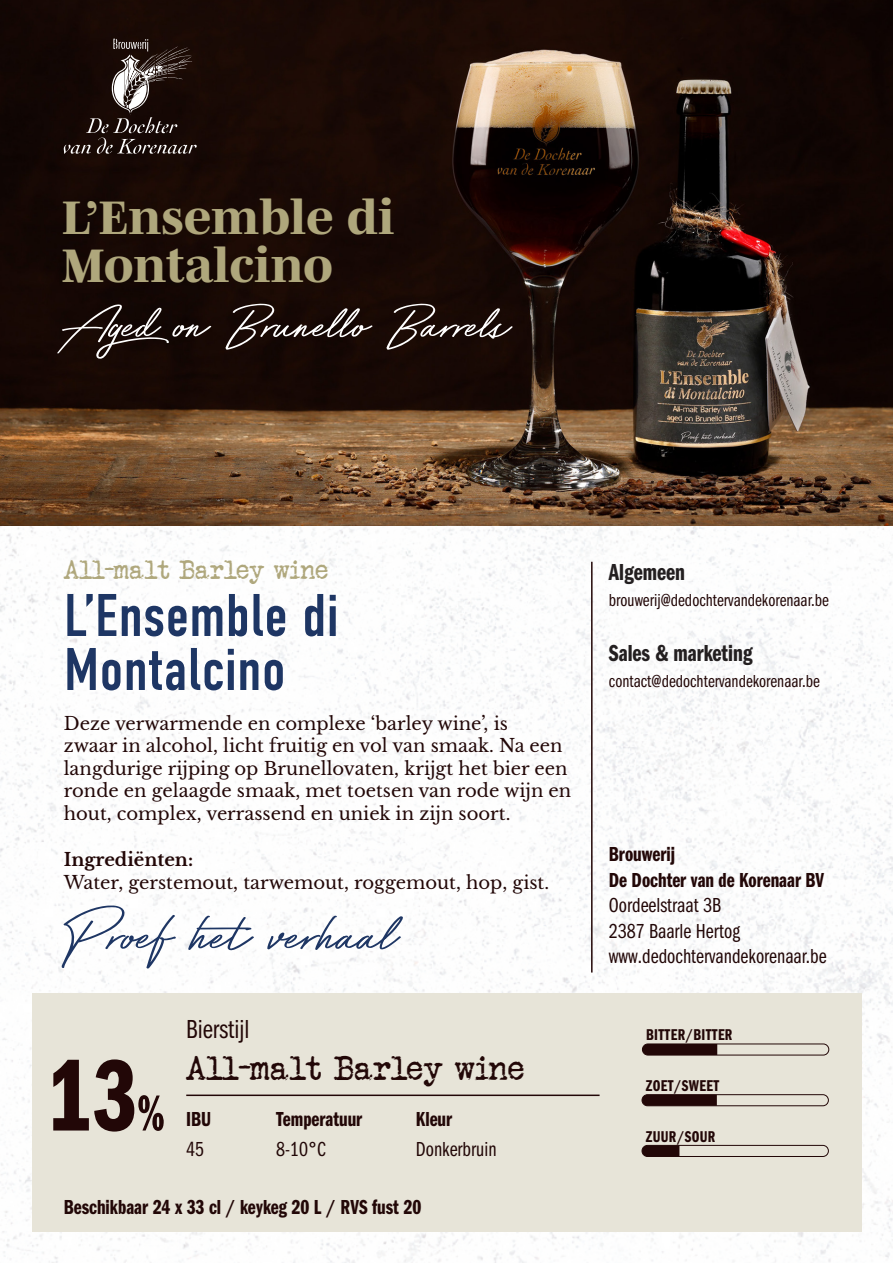
<style>
.page{position:relative;width:893px;height:1263px;background:#fff}
.page>*{position:absolute;margin:0;border:0;box-sizing:border-box;transform-origin:0 0}
.Percentage{font:105px "ITC Franklin Gothic Std Dm Cp";color:#220707}
.t1{font:72px "Bayshore";color:#1e3664}
.Payoff{font:63px "Bayshore";color:#fff}
.Heading_2B{font:60px/54px "DIN Condensed";color:#1e3664}
.Heading_1{font:800 48px/48px "Mencken Std";color:#afa77c}
.Bierstijl{font:34.5px "Veteran Typewriter";color:#220707}
.Heading_2A{font:27px "Veteran Typewriter";color:#afa77c}
.Bierstijl_sub{font:27px "ITC Franklin Gothic Std Bk Cp";color:#220707}
.t2{font:24px "ITC Franklin Gothic Std Dm Cp";color:#231f20}
.Tekst_tabel_vet{font:21px/25.5px "ITC Franklin Gothic Std Dm Cp";color:#220707}
.Tekst_tabel{font:21px/25.5px "ITC Franklin Gothic Std Bk Cp";color:#220707}
.Body{font:18px/22.5px "Libre Baskerville";color:#220707}
.t3{font:18px "ITC Franklin Gothic Std Bk Cp";color:#220707}
.Body-2{font:700 18px "Libre Baskerville";color:#220707}
.Smaakspecificaties{font:16.2px "ITC Franklin Gothic Std Dm Cp";letter-spacing:.02em;color:#220707}
.s1{font-size:52.5px}
</style>
<div class="page">
<img style="left:0;top:525px;width:893px;height:738px">
<img style="left:0;top:0;width:893px;height:525px">
<div style="left:32px;top:993px;width:829px;height:238px;background:#e7e4d8"></div>
<svg style="left:64px;top:39px;width:133px;height:115px;background:#342824"></svg>
<hr style="left:591px;top:562px;width:2px;height:410px;background:#220707">
<div style="left:642px;top:1043px;width:187px;height:12px;border:1px solid #220707;border-radius:6px"></div>
<svg style="left:642px;top:1044px;width:75px;height:11px"></svg>
<div style="left:642px;top:1094px;width:187px;height:12px;border:1px solid #220707;border-radius:6px"></div>
<svg style="left:642px;top:1095px;width:75px;height:11px"></svg>
<div style="left:642px;top:1145px;width:187px;height:12px;border:1px solid #220707;border-radius:6px"></div>
<svg style="left:642px;top:1145px;width:37px;height:11px"></svg>
<hr style="left:186px;top:1094px;width:414px;height:2px;background:#220707">
<p class="Heading_1" style="left:62px;top:193px;width:334px">L’Ensemble di<br>Montalcino</p>
<p class="Payoff" style="left:62px;top:278px;width:450px">Aged on Brunello Barrels</p>
<p class="Heading_2A" style="left:64px;top:554px;width:267px">All-malt Barley wine</p>
<p class="Heading_2B" style="left:64px;top:590px;width:277px">L’Ensemble di<br>Montalcino</p>
<p class="Body" style="left:64px;top:712px;width:509px">Deze verwarmende en complexe ‘barley wine’, is<br>zwaar in alcohol, licht fruitig en vol van smaak. Na een langdurige rijping op Brunellovaten, krijgt het bier een ronde en gelaagde smaak, met toetsen van rode wijn en hout, complex, verrassend en uniek in zijn soort.</p>
<p class="Body-2" style="left:64px;top:848px;width:131px">Ingrediënten:</p>
<p class="Body" style="left:64px;top:871px;width:487px">Water, gerstemout, tarwemout, roggemout, hop, gist.</p>
<h2 class="t1" style="left:62px;top:881px;width:337px">Proef hetverhaal</h2>
<p class="Percentage" style="left:48px;top:1038px;width:119px">13<span class="s1">%</span></p>
<p class="Bierstijl_sub" style="left:186px;top:1014px;width:65px">Bierstijl</p>
<p class="Bierstijl" style="left:186px;top:1048px;width:340px">All-malt Barley wine</p>
<p class="Tekst_tabel_vet" style="left:186px;top:1107px;width:27px">IBU</p>
<p class="Tekst_tabel_vet" style="left:276px;top:1107px;width:88px">Temperatuur</p>
<p class="Tekst_tabel_vet" style="left:416px;top:1107px;width:38px">Kleur</p>
<p class="Tekst_tabel" style="left:186px;top:1137px;width:19px">45</p>
<p class="Tekst_tabel" style="left:276px;top:1137px;width:51px">8-10°C</p>
<p class="Tekst_tabel" style="left:416px;top:1137px;width:82px">Donkerbruin</p>
<p class="Tekst_tabel_vet" style="left:64px;top:1194px;width:359px">Beschikbaar 24 x 33 cl / keykeg 20 L / RVS fust 20</p>
<h3 class="t2" style="left:609px;top:559px;width:78px">Algemeen</h3>
<p class="t3" style="left:609px;top:590px;width:222px">brouwerij@dedochtervandekorenaar.be</p>
<h3 class="t2" style="left:609px;top:640px;width:145px">Sales &amp; marketing</h3>
<p class="t3" style="left:609px;top:671px;width:212px">contact@dedochtervandekorenaar.be</p>
<p class="Tekst_tabel_vet" style="left:609px;top:842px;width:217px">Brouwerij<br>De Dochter van de Korenaar BV</p>
<p class="Tekst_tabel" style="left:609px;top:893px;width:219px">Oordeelstraat 3B<br>2387 Baarle Hertog www.dedochtervandekorenaar.be</p>
<p class="Smaakspecificaties" style="left:646px;top:1026px;width:88px">BITTER/BITTER</p>
<p class="Smaakspecificaties" style="left:646px;top:1076px;width:75px">ZOET/SWEET</p>
<p class="Smaakspecificaties" style="left:646px;top:1127px;width:71px">ZUUR/SOUR</p>
</div>
